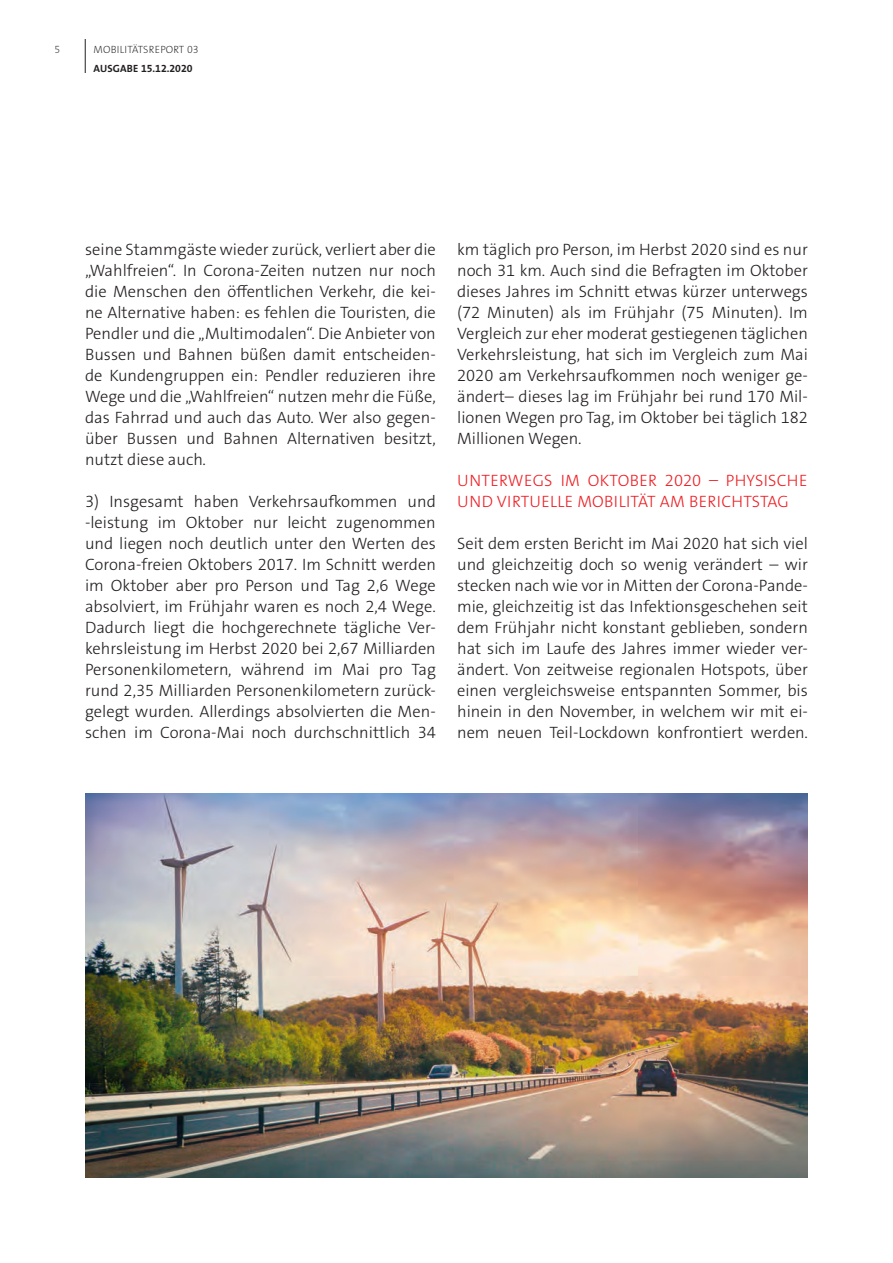
<style>
.page{position:relative;width:893px;height:1263px;background:#fff}
.page>*{position:absolute;margin:0;border:0;box-sizing:border-box;transform-origin:0 0}
.t1{font:300 16.5px/21px "The Sans Os F";color:#231f20;text-align:justify}
.t2{font:300 16.5px/21px "The Sans Os F";letter-spacing:.02em;color:#ee1d23}
.t3{font:200 10.5px "The Sans Os F";letter-spacing:.015em;color:#231f20}
.t4{font:700 10.5px "The Sans Os F";color:#231f20}
</style>
<div class="page">
<hr style="left:85px;top:39px;width:1px;height:34px;background:#231f20">
<img style="left:85px;top:793px;width:723px;height:385px">
<p class="t3" style="left:54px;top:45px;width:7px">5</p>
<p class="t3" style="left:94px;top:44px;width:106px">MOBILITÄTSREPORT 03</p>
<p class="t4" style="left:94px;top:63px;width:101px">AUSGABE 15.12.2020</p>
<p class="t1" style="left:85px;top:240px;width:352px">seine Stammgäste wieder zurück, verliert aber die „Wahlfreien“. In Corona-Zeiten nutzen nur noch die Menschen den öffentlichen Verkehr, die kei&shy;ne Alternative haben: es fehlen die Touristen, die Pendler und die „Multimodalen“. Die Anbieter von Bussen und Bahnen büßen damit entscheiden&shy;de Kundengruppen ein: Pendler reduzieren ihre Wege und die „Wahlfreien“ nutzen mehr die Füße, das Fahrrad und auch das Auto. Wer also gegen&shy;über Bussen und Bahnen Alternativen besitzt, nutzt diese auch.</p>
<p class="t1" style="left:85px;top:492px;width:352px">3) Insgesamt haben Verkehrsaufkommen und -leistung im Oktober nur leicht zugenommen und liegen noch deutlich unter den Werten des Corona-freien Oktobers 2017. Im Schnitt werden im Oktober aber pro Person und Tag 2,6 Wege absolviert, im Frühjahr waren es noch 2,4 Wege.<br>Dadurch liegt die hochgerechnete tägliche Ver&shy;kehrsleistung im Herbst 2020 bei 2,67 Milliarden Personenkilometern, während im Mai pro Tag rund 2,35 Milliarden Personenkilometern zurück&shy;gelegt wurden. Allerdings absolvierten die Men&shy;schen im Corona-Mai noch durchschnittlich 34</p>
<p class="t1" style="left:457px;top:240px;width:352px">km täglich pro Person, im Herbst 2020 sind es nur noch 31 km. Auch sind die Befragten im Oktober dieses Jahres im Schnitt etwas kürzer unterwegs (72 Minuten) als im Frühjahr (75 Minuten). Im Vergleich zur eher moderat gestiegenen täglichen Verkehrsleistung, hat sich im Vergleich zum Mai 2020 am Verkehrsaufkommen noch weniger ge&shy;ändert– dieses lag im Frühjahr bei rund 170 Mil&shy;lionen Wegen pro Tag, im Oktober bei täglich 182<br>Millionen Wegen.</p>
<p class="t2" style="left:457px;top:471px;width:352px">UNTERWEGS IM OKTOBER 2020 – PHYSISCHE<br>UND VIRTUELLE MOBILITÄT AM BERICHTSTAG</p>
<p class="t1" style="left:457px;top:534px;width:352px">Seit dem ersten Bericht im Mai 2020 hat sich viel und gleichzeitig doch so wenig verändert – wir stecken nach wie vor in Mitten der Corona-Pande&shy;mie, gleichzeitig ist das Infektionsgeschehen seit dem Frühjahr nicht konstant geblieben, sondern hat sich im Laufe des Jahres immer wieder ver&shy;ändert. Von zeitweise regionalen Hotspots, über einen vergleichsweise entspannten Sommer, bis hinein in den November, in welchem wir mit ei&shy;nem neuen Teil-Lockdown konfrontiert werden.</p>
</div>
